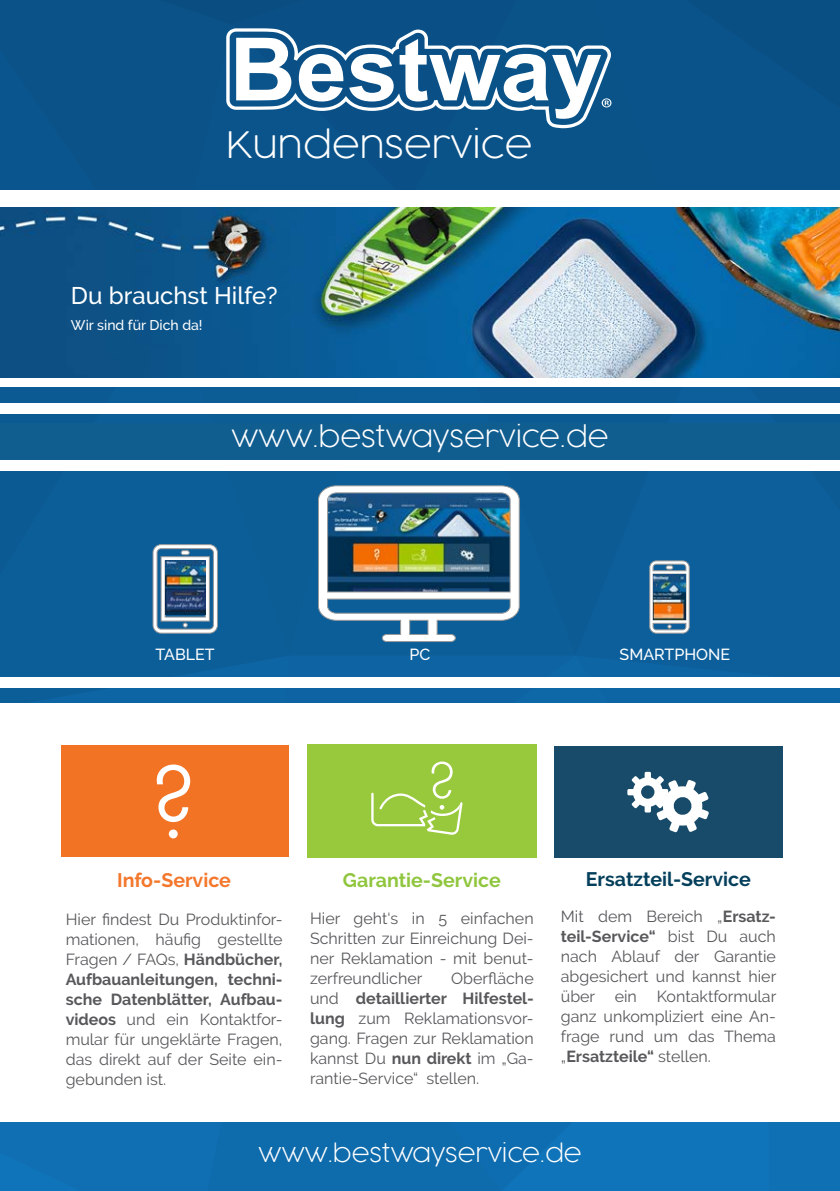
<style>
.page{position:relative;width:840px;height:1191px;background:#fff}
.page>*{position:absolute;margin:0;border:0;box-sizing:border-box;transform-origin:0 0}
.t1{font:200 36.4px "Cocogoose Pro";color:#fff}
.t2{font:200 28px "Cocogoose Pro";color:#fff}
.t3{font:200 24px "Cocogoose Pro";color:#fff}
.t4{font:500 24px "Raleway";color:#fff}
.t5{font:700 19.6px "Raleway";color:#043f5c}
.t6{font:700 19.6px "Raleway";color:#90c63e}
.t7{font:700 19.6px "Raleway";color:#f4772c}
.t8{font:16px/20px "Raleway";color:#57585a;text-align:justify}
.t9{font:500 16px "Raleway";color:#fff}
.t10{font:500 14px "Raleway";color:#fff}
.s1{font-weight:700}
</style>
<div class="page">
<div style="left:705px;top:0;width:134px;height:190px;background:#0a538a"></div>
<div style="left:408px;top:0;width:297px;height:190px;background:#0a5389"></div>
<div style="left:0;top:0;width:160px;height:49px;background:#0a5287"></div>
<div style="left:170px;top:128px;width:238px;height:62px;background:#0a548b"></div>
<div style="left:0;top:49px;width:170px;height:141px;background:#0a5287"></div>
<div style="left:705px;top:387px;width:134px;height:268px;background:#0c5f9b"></div>
<div style="left:575px;top:387px;width:130px;height:268px;background:#0c5f9b"></div>
<div style="left:0;top:387px;width:289px;height:268px;background:#0c5e99"></div>
<div style="left:289px;top:387px;width:286px;height:268px;background:#0c5c95"></div>
<svg style="left:0;top:655px;width:272px;height:48px;background:#0c609c"></svg>
<div style="left:768px;top:655px;width:71px;height:48px;background:#0c5f9b"></div>
<div style="left:272px;top:655px;width:496px;height:48px;background:#0e64a2"></div>
<div style="left:0;top:1122px;width:207px;height:69px;background:#106fb2"></div>
<div style="left:207px;top:1122px;width:294px;height:69px;background:#0e6bac"></div>
<div style="left:768px;top:1122px;width:71px;height:69px;background:#1070b4"></div>
<svg style="left:501px;top:1122px;width:267px;height:69px;background:#0f73b8"></svg>
<div style="left:0;top:1152px;width:80px;height:39px;background:#1070b4"></div>
<div style="left:0;top:403px;width:839px;height:11px;background:#fff"></div>
<img style="left:0;top:207px;width:839px;height:170px">
<div style="left:61px;top:745px;width:228px;height:111px;background:#f37325"></div>
<svg style="left:157px;top:764px;width:33px;height:74px"></svg>
<div style="left:554px;top:746px;width:228px;height:111px;background:#184b69"></div>
<svg style="left:627px;top:772px;width:81px;height:60px"></svg>
<div style="left:307px;top:745px;width:229px;height:113px;background:#98c93c"></div>
<svg style="left:371px;top:761px;width:91px;height:74px"></svg>
<div style="left:0;top:423px;width:839px;height:37px;background:#105d90"></div>
<img style="left:318px;top:485px;width:201px;height:157px">
<svg style="left:153px;top:544px;width:65px;height:89px"></svg>
<img style="left:165px;top:561px;width:40px;height:54px">
<svg style="left:649px;top:560px;width:40px;height:73px"></svg>
<img style="left:653px;top:574px;width:32px;height:46px">
<div style="left:0;top:677px;width:839px;height:11px;background:#fff"></div>
<svg style="left:160px;top:0;width:451px;height:128px"></svg>
<div style="left:0;top:460px;width:839px;height:11px;background:#fff"></div>
<h1 class="t1" style="left:226px;top:121px;width:307px">Kundenservice</h1>
<p class="t4" style="left:71px;top:282px;width:208px">Du brauchst Hilfe?</p>
<p class="t10" style="left:71px;top:317px;width:133px">Wir sind für Dich da!</p>
<p class="t2" style="left:231px;top:417px;width:378px">www.bestwayservice.de</p>
<p class="t9" style="left:155px;top:645px;width:61px">TABLET</p>
<p class="t9" style="left:409px;top:645px;width:22px">PC</p>
<p class="t9" style="left:619px;top:645px;width:112px">SMARTPHONE</p>
<p class="t7" style="left:117px;top:869px;width:115px">Info-Service</p>
<p class="t8" style="left:66px;top:909px;width:218px">Hier findest Du Produktinfor&shy;mationen, häufig gestellte Fragen / FAQs, <span class="s1">Händbücher, Aufbauanleitungen, techni&shy;sche Datenblätter, Aufbau&shy;videos</span> und ein Kontaktfor&shy;mular für ungeklärte Fragen, das direkt auf der Seite ein&shy;gebunden ist.</p>
<p class="t6" style="left:343px;top:869px;width:159px">Garantie-Service</p>
<p class="t8" style="left:310px;top:908px;width:225px">Hier geht‘s in 5 einfachen Schritten zur Einreichung Dei&shy;ner Reklamation - mit benut&shy;zerfreundlicher</p>
<p class="t8" style="left:310px;top:968px;width:225px;text-indent:141px">Oberfläche und <span class="s1">detaillierter Hilfestel&shy;lung</span> zum Reklamationsvor&shy;gang. Fragen zur Reklamation kannst Du <span class="s1">nun direkt</span> im „Ga&shy;rantie-Service“ stellen.</p>
<p class="t5" style="left:585px;top:867px;width:166px">Ersatzteil-Service</p>
<p class="t8" style="left:560px;top:906px;width:217px">Mit dem Bereich „<span class="s1">Ersatz&shy;teil-Service“</span> bist Du auch nach Ablauf der Garantie abgesichert und kannst hier über ein Kontaktformular ganz unkompliziert eine An&shy;frage rund um das Thema „<span class="s1">Ersatzteile“</span> stellen.</p>
<p class="t3" style="left:258px;top:1137px;width:324px">www.bestwayservice.de</p>
</div>
